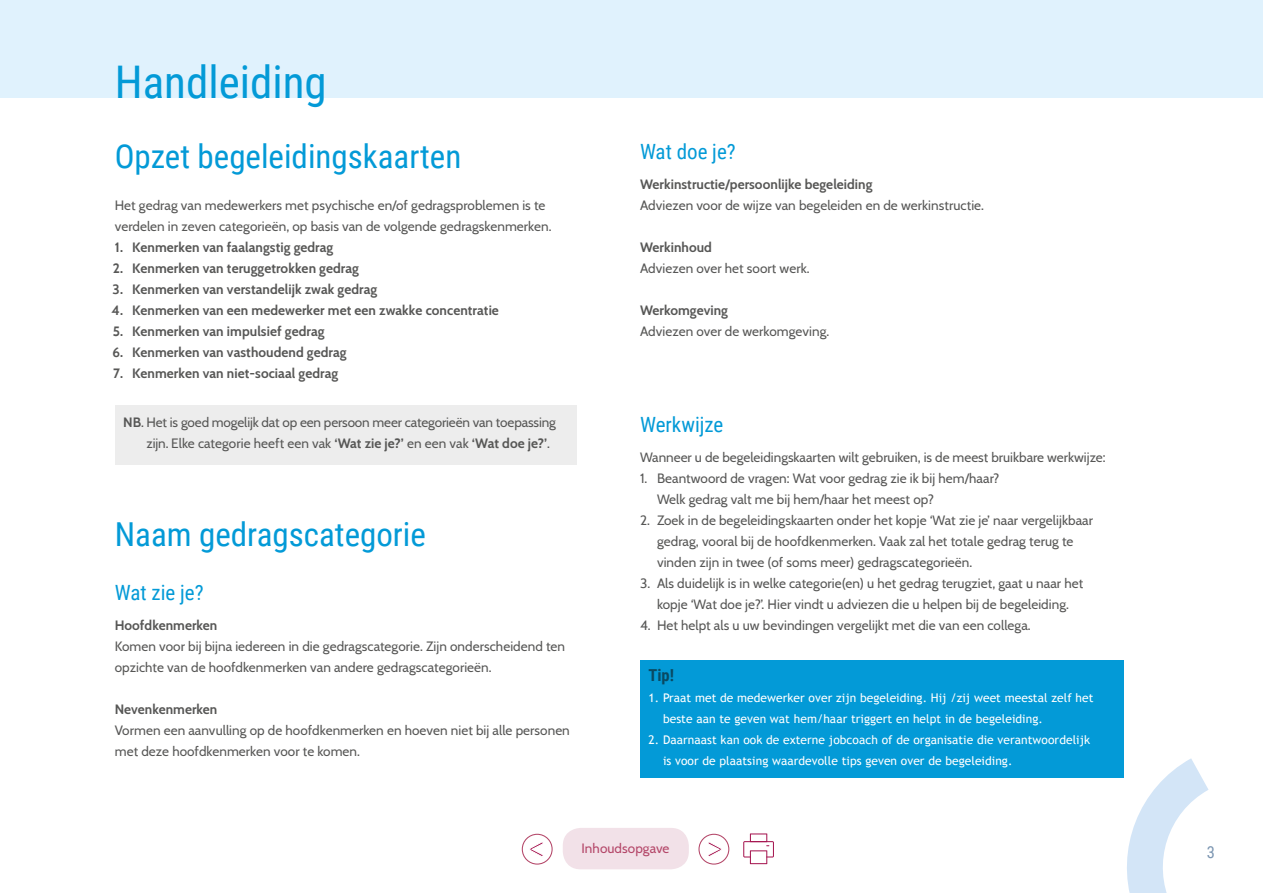
<style>
.page{position:relative;width:1263px;height:893px;background:#fff}
.page>*{position:absolute;margin:0;border:0;box-sizing:border-box;transform-origin:0 0}
.t1{font:45px "Roboto Condensed";color:#039ad7}
.t2{font:33px "Roboto Condensed";color:#039ad7}
.t3{font:21px "Roboto Condensed";color:#039ad7}
.t4{font:700 16.5px "Roboto Condensed";color:#094a63}
.t5{font:16.5px "Roboto Condensed";color:#7b95b1}
.t6{font:13.5px/21px "Cabin";letter-spacing:.005em;color:#575756}
.t7{font:700 13.5px "Cabin";letter-spacing:.005em;color:#575756}
.t8{font:700 13.5px "Cabin";letter-spacing:.005em;color:#575756}
.t9{font:13.5px "Cabin";letter-spacing:.005em;color:#b44769}
.t10{font:12px/21px "Trebuchet MS";letter-spacing:.005em;color:#fff}
.s1{font-style:inherit}
.s2{font-weight:700}
</style>
<div class="page">
<div style="left:0;top:0;width:1263px;height:98px;background:#e0f2fd"></div>
<svg style="left:743px;top:833px;width:31px;height:31px"></svg>
<svg style="left:1115px;top:758px;width:93px;height:135px"></svg>
<div style="left:115px;top:405px;width:461px;height:60px;background:#ededed"></div>
<div style="left:563px;top:828px;width:126px;height:41px;background:#f2e1e8;border-radius:18px"></div>
<svg style="left:708px;top:842px;width:14px;height:14px"></svg>
<div style="left:698px;top:834px;width:31px;height:31px;border:1px solid #b44769;border-radius:50%"></div>
<svg style="left:530px;top:842px;width:13px;height:14px"></svg>
<div style="left:522px;top:834px;width:31px;height:31px;border:1px solid #b44769;border-radius:50%"></div>
<div style="left:640px;top:660px;width:484px;height:117px;background:#039ad7"></div>
<h1 class="t1" style="left:115px;top:50px;width:213px">Handleiding</h1>
<h2 class="t2" style="left:115px;top:133px;width:348px">Opzet begeleidingskaarten</h2>
<p class="t6" style="left:115px;top:194px;width:438px">Het gedrag van medewerkers met psychische en/of gedragsproblemen is te verdelen in zeven categorieën, op basis van de volgende gedragskenmerken.</p>
<p class="t7" style="left:115px;top:236px;width:220px"><span class="s1">1.</span> Kenmerken van faalangstig gedrag</p>
<p class="t7" style="left:113px;top:257px;width:248px"><span class="s1">2.</span> Kenmerken van teruggetrokken gedrag</p>
<p class="t7" style="left:113px;top:278px;width:266px"><span class="s1">3.</span> Kenmerken van verstandelijk zwak gedrag</p>
<p class="t8" style="left:112px;top:299px;width:389px">4. <span class="s1">Kenmerken van een</span> medewerker met een zwakke concentratie</p>
<p class="t7" style="left:113px;top:320px;width:213px"><span class="s1">5.</span> Kenmerken van impulsief gedrag</p>
<p class="t7" style="left:112px;top:341px;width:236px"><span class="s1">6.</span> Kenmerken van vasthoudend gedrag</p>
<p class="t7" style="left:113px;top:362px;width:227px"><span class="s1">7.</span> Kenmerken van niet-sociaal gedrag</p>
<p class="t6" style="left:147px;top:410px;width:411px;text-indent:-23px"><span class="s2">NB</span>. Het is goed mogelijk dat op een persoon meer categorieën van toepassing zijn. Elke categorie heeft een vak <span class="s2">‘Wat zie je?’</span> en een vak <span class="s2">‘Wat doe je?’</span>.</p>
<h2 class="t2" style="left:115px;top:511px;width:313px">Naam gedragscategorie</h2>
<h3 class="t3" style="left:115px;top:578px;width:90px">Wat zie je?</h3>
<p class="t7" style="left:115px;top:615px;width:104px">Hoofdkenmerken</p>
<p class="t6" style="left:115px;top:635px;width:452px">Komen voor bij bijna iedereen in die gedragscategorie. Zijn onderscheidend ten opzichte van de hoofdkenmerken van andere gedragscategorieën.</p>
<p class="t7" style="left:115px;top:699px;width:104px">Nevenkenmerken</p>
<p class="t6" style="left:115px;top:719px;width:456px">Vormen een aanvulling op de hoofdkenmerken en hoeven niet bij alle personen met deze hoofdkenmerken voor te komen.</p>
<h3 class="t3" style="left:640px;top:137px;width:97px">Wat doe je?</h3>
<p class="t7" style="left:640px;top:174px;width:234px">Werkinstructie/persoonlijke begeleiding</p>
<p class="t6" style="left:640px;top:194px;width:346px">Adviezen voor de wijze van begeleiden en de werkinstructie.</p>
<p class="t7" style="left:640px;top:237px;width:74px">Werkinhoud</p>
<p class="t6" style="left:640px;top:257px;width:171px">Adviezen over het soort werk.</p>
<p class="t7" style="left:640px;top:300px;width:90px">Werkomgeving</p>
<p class="t6" style="left:640px;top:320px;width:191px">Adviezen over de werkomgeving.</p>
<h3 class="t3" style="left:640px;top:410px;width:85px">Werkwijze</h3>
<p class="t6" style="left:640px;top:446px;width:467px">Wanneer u de begeleidingskaarten wilt gebruiken, is de meest bruikbare werkwijze:</p>
<p class="t6" style="left:657px;top:467px;width:344px;text-indent:-17px">1. Beantwoord de vragen: Wat voor gedrag zie ik bij hem/haar?<br>Welk gedrag valt me bij hem/haar het meest op?</p>
<p class="t6" style="left:657px;top:509px;width:438px;text-indent:-17px">2. Zoek in de begeleidingskaarten onder het kopje ‘Wat zie je’ naar vergelijkbaar gedrag, vooral bij de hoofdkenmerken. Vaak zal het totale gedrag terug te vinden zijn in twee (of soms meer) gedragscategorieën.</p>
<p class="t6" style="left:640px;top:572px;width:445px;text-align:center">3. Als duidelijk is in welke categorie(en) u het gedrag terugziet, gaat u naar het kopje ‘Wat doe je?’. Hier vindt u adviezen die u helpen bij de begeleiding.</p>
<p class="t6" style="left:640px;top:614px;width:392px">4. Het helpt als u uw bevindingen vergelijkt met die van een collega.</p>
<p class="t4" style="left:648px;top:663px;width:27px">Tip!</p>
<p class="t10" style="left:663px;top:687px;width:432px;text-indent:-14px">1. Praat met de medewerker over zijn begeleiding. Hij /zij weet meestal zelf het beste aan te geven wat hem/haar triggert en helpt in de begeleiding.</p>
<p class="t10" style="left:663px;top:729px;width:429px;text-indent:-14px">2. Daarnaast kan ook de externe jobcoach of de organisatie die verantwoordelijk is voor de plaatsing waardevolle tips geven over de begeleiding.</p>
<p class="t9" style="left:582px;top:838px;width:89px">Inhoudsopgave</p>
<p class="t5" style="left:1207px;top:840px;width:10px">3</p>
</div>
